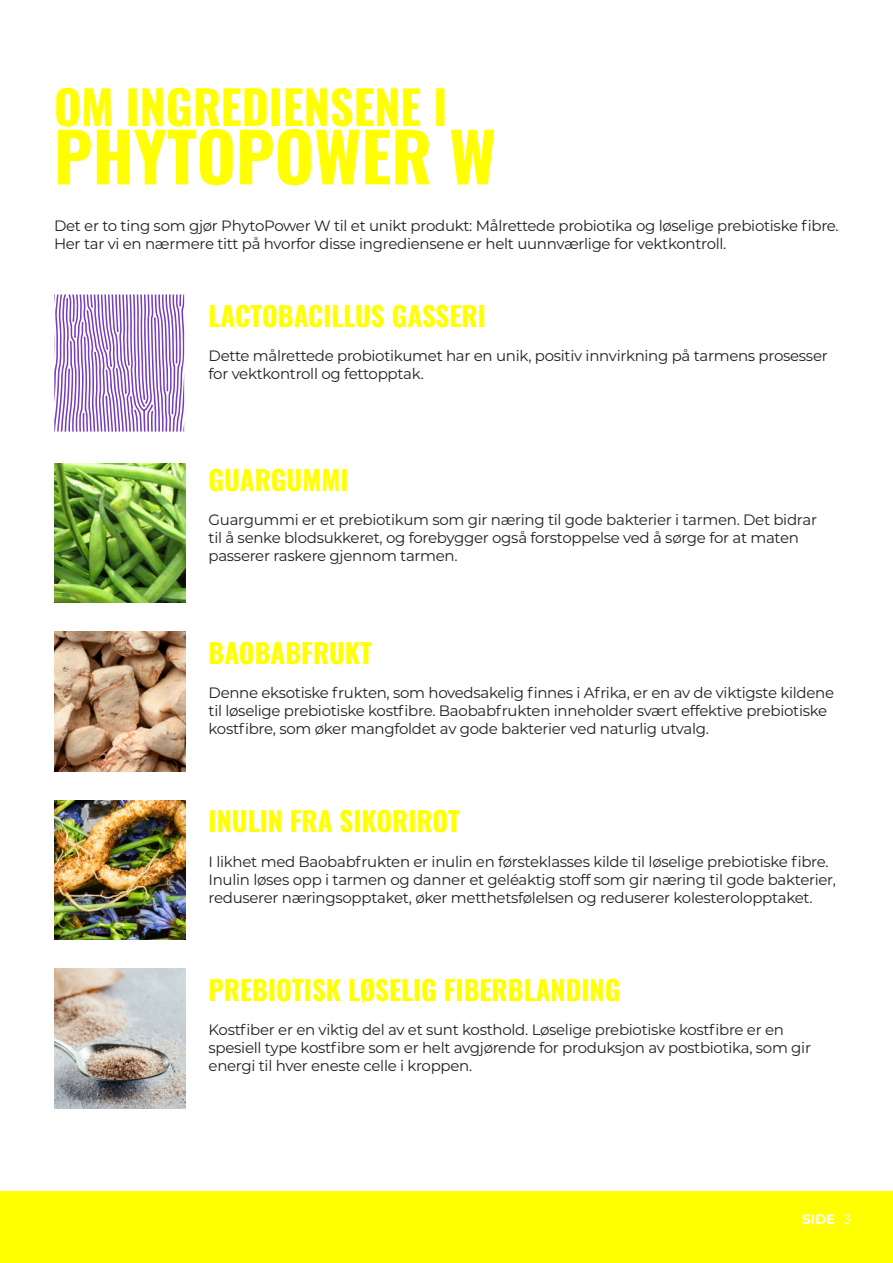
<style>
.page{position:relative;width:893px;height:1263px;background:#fff}
.page>*{position:absolute;margin:0;border:0;box-sizing:border-box;transform-origin:0 0}
.t1{font:67.5px "Oswald";color:#ff0}
.t2{font:46.5px "Oswald";color:#ff0}
.t3{font:27px "Oswald";color:#ff0}
.t4{font:15px/18px "Montserrat";letter-spacing:-.02em;color:#231f20}
.t5{font:700 13.5px "Montserrat";color:#fff}
.s1{font-weight:400}
</style>
<div class="page">
<div style="left:0;top:1192px;width:893px;height:71px;background:#ff0"></div>
<img style="left:54px;top:463px;width:131px;height:140px">
<img style="left:54px;top:632px;width:131px;height:139px">
<img style="left:54px;top:800px;width:131px;height:140px">
<img style="left:54px;top:969px;width:131px;height:139px">
<svg style="left:54px;top:294px;width:130px;height:138px"></svg>
<h2 class="t2" style="left:54px;top:85px;width:395px">OM INGREDIENSENE I</h2>
<h1 class="t1" style="left:54px;top:125px;width:444px">PHYTOPOWER W</h1>
<p class="t4" style="left:54px;top:218px;width:786px">Det er to ting som gjør PhytoPower W til et unikt produkt: Målrettede probiotika og løselige prebiotiske fibre.<br>Her tar vi en nærmere titt på hvorfor disse ingrediensene er helt uunnværlige for vektkontroll.</p>
<h3 class="t3" style="left:209px;top:303px;width:279px">LACTOBACILLUS GASSERI</h3>
<p class="t4" style="left:209px;top:348px;width:621px">Dette målrettede probiotikumet har en unik, positiv innvirkning på tarmens prosesser for vektkontroll og fettopptak.</p>
<h3 class="t3" style="left:209px;top:467px;width:141px">GUARGUMMI</h3>
<p class="t4" style="left:209px;top:512px;width:610px">Guargummi er et prebiotikum som gir næring til gode bakterier i tarmen. Det bidrar til å senke blodsukkeret, og forebygger også forstoppelse ved å sørge for at maten passerer raskere gjennom tarmen.</p>
<h3 class="t3" style="left:209px;top:640px;width:165px">BAOBABFRUKT</h3>
<p class="t4" style="left:209px;top:685px;width:627px">Denne eksotiske frukten, som hovedsakelig finnes i Afrika, er en av de viktigste kildene til løselige prebiotiske kostfibre. Baobabfrukten inneholder svært effektive prebiotiske kostfibre, som øker mangfoldet av gode bakterier ved naturlig utvalg.</p>
<h3 class="t3" style="left:209px;top:808px;width:253px">INULIN FRA SIKORIROT</h3>
<p class="t4" style="left:209px;top:853px;width:629px">I likhet med Baobabfrukten er inulin en førsteklasses kilde til løselige prebiotiske fibre.<br>Inulin løses opp i tarmen og danner et geléaktig stoff som gir næring til gode bakterier, reduserer næringsopptaket, øker metthetsfølelsen og reduserer kolesterolopptaket.</p>
<h3 class="t3" style="left:209px;top:977px;width:413px">PREBIOTISK LØSELIG FIBERBLANDING</h3>
<p class="t4" style="left:209px;top:1022px;width:604px">Kostfiber er en viktig del av et sunt kosthold. Løselige prebiotiske kostfibre er en spesiell type kostfibre som er helt avgjørende for produksjon av postbiotika, som gir energi til hver eneste celle i kroppen.</p>
<p class="t5" style="left:802px;top:1211px;width:51px">SIDE <span class="s1">3</span></p>
</div>
